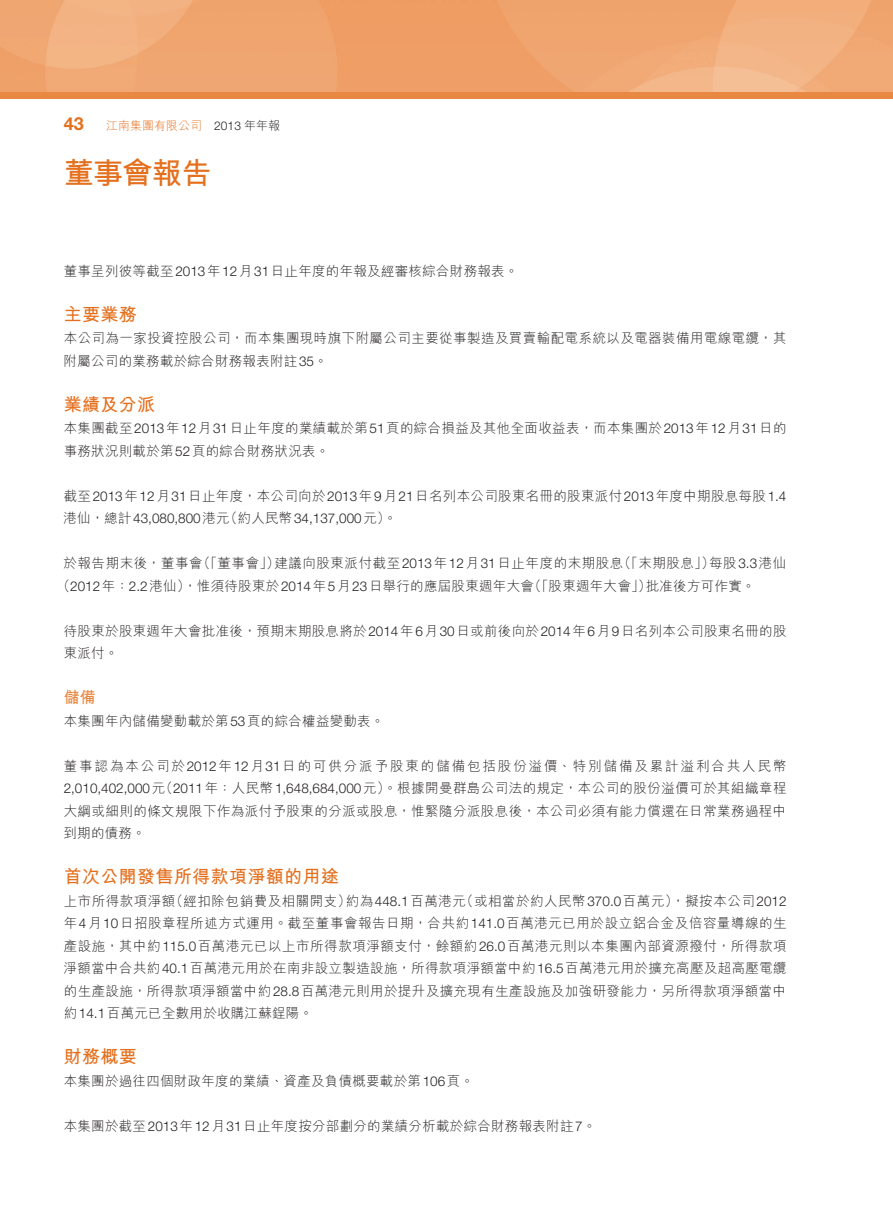
<style>
.page{position:relative;width:893px;height:1212px;background:#fff}
.page>*{position:absolute;margin:0;border:0;box-sizing:border-box;transform-origin:0 0}
.t1{font:700 30px "M Hei HK";letter-spacing:-.02em;color:#e4701e}
.t2{font:700 18px "M Hei HK";letter-spacing:.02em;color:#e4701e}
.t3{font:700 18px "Helvetica Neue LT Std";color:#e4701e}
.t4{font:700 15.75px "M Hei HK";color:#e98842}
.t5{font:300 13.5px/22.5px "M Hei HK";letter-spacing:.025em;color:#231f20}
.t6{font:300 13.5px "Helvetica Neue LT Std";color:#231f20}
.t7{font:300 12px "M Hei HK";color:#e4701e}
.t8{font:300 12px "Helvetica Neue LT Std";color:#231f20}
.s1{font-family:"M Hei HK"}
.s2{font-family:"Helvetica Neue LT Std"}
</style>
<div class="page">
<img style="left:0;top:0;width:893px;height:93px">
<div style="left:0;top:93px;width:893px;height:6px;background:#e98842"></div>
<h2 class="t3" style="left:64px;top:112px;width:22px">43</h2>
<h1 class="t1" style="left:64px;top:151px;width:149px">董事會報告</h1>
<p class="t8" style="left:214px;top:119px;width:67px">2013 <span class="s1">年年報</span></p>
<p class="t7" style="left:106px;top:120px;width:97px">江南集團有限公司</p>
<p class="t5" style="left:64px;top:259px;width:456px">董事呈列彼等截至<span class="s2">2013</span>年<span class="s2">12</span>月<span class="s2">31</span>日止年度的年報及經審核綜合財務報表。</p>
<h2 class="t2" style="left:64px;top:301px;width:75px">主要業務</h2>
<p class="t5" style="left:64px;top:327px;width:724px">本公司為一家投資控股公司，而本集團現時旗下附屬公司主要從事製造及買賣輸配電系統以及電器裝備用電線電纜，其附屬公司的業務載於綜合財務報表附註<span class="s2">35</span>。</p>
<h2 class="t2" style="left:64px;top:391px;width:93px">業績及分派</h2>
<p class="t5" style="left:64px;top:417px;width:724px">本集團截至<span class="s2">2013</span>年<span class="s2">12</span>月<span class="s2">31</span>日止年度的業績載於第<span class="s2">51</span>頁的綜合損益及其他全面收益表，而本集團於<span class="s2">2013</span>年<span class="s2">12</span>月<span class="s2">31</span>日的事務狀況則載於第<span class="s2">52</span>頁的綜合財務狀況表。</p>
<p class="t5" style="left:64px;top:484px;width:724px">截至<span class="s2">2013</span>年<span class="s2">12</span>月<span class="s2">31</span>日止年度，本公司向於<span class="s2">2013</span>年<span class="s2">9</span>月<span class="s2">21</span>日名列本公司股東名冊的股東派付<span class="s2">2013</span>年度中期股息每股<span class="s2">1.4</span></p>
<p class="t6" style="left:224px;top:510px;width:174px"><span class="s1">（約人民幣</span>34,137,000<span class="s1">元。(</span></p>
<p class="t6" style="left:64px;top:510px;width:168px"><span class="s1">港仙，總計</span>43,080,800<span class="s1">港元</span></p>
<p class="t5" style="left:197px;top:552px;width:84px">（「董事會」）</p>
<p class="t5" style="left:274px;top:552px;width:351px">建議向股東派付截至<span class="s2">2013</span>年<span class="s2">12</span>月<span class="s2">31</span>日止年度的末期股息</p>
<p class="t5" style="left:618px;top:552px;width:98px">（「末期股息」）</p>
<p class="t5" style="left:64px;top:552px;width:141px">於報告期末後，董事會</p>
<p class="t5" style="left:709px;top:552px;width:79px">每股<span class="s2">3.3</span>港仙</p>
<p class="t5" style="left:528px;top:574px;width:125px">（「股東週年大會」）</p>
<p class="t5" style="left:57px;top:574px;width:479px">（<span class="s2">2012</span>年：<span class="s2">2.2</span>港仙，）惟須待股東於<span class="s2">2014</span>年<span class="s2">5</span>月<span class="s2">23</span>日舉行的應屆股東週年大會</p>
<p class="t5" style="left:64px;top:619px;width:724px">待股東於股東週年大會批准後，預期末期股息將於<span class="s2">2014</span>年<span class="s2">6</span>月<span class="s2">30</span>日或前後向於<span class="s2">2014</span>年<span class="s2">6</span>月<span class="s2">9</span>日名列本公司股東名冊的股東派付。</p>
<p class="t4" style="left:64px;top:686px;width:33px">儲備</p>
<p class="t5" style="left:64px;top:709px;width:322px">本集團年內儲備變動載於第<span class="s2">53</span>頁的綜合權益變動表。</p>
<p class="t5" style="left:63px;top:754px;width:725px;text-align:justify">董事認為本公司於<span class="s2">2012</span>年<span class="s2">12</span>月<span class="s2">31</span>日的可供分派予股東的儲備包括股份溢價、特別儲備及累計溢利合共人民幣<span class="s2">2,010,402,000</span> （元 <span class="s2">2011</span>年：人民幣<span class="s2">1,648,684,000</span>元）。根據開曼群島公司法的規定，本公司的股份溢價可於其組織章程大綱或細則的條文規限下作為派付予股東的分派或股息，惟緊隨分派股息後，本公司必須有能力償還在日常業務過程中到期的債務。</p>
<h2 class="t2" style="left:64px;top:863px;width:277px">首次公開發售所得款項淨額的用途</h2>
<p class="t5" style="left:460px;top:889px;width:328px">（或相當於約人民幣<span class="s2">370.0</span>百萬元，）擬按本公司<span class="s2">2012</span></p>
<p class="t5" style="left:646px;top:574px;width:111px">批准後方可作實。</p>
<p class="t5" style="left:170px;top:889px;width:183px">（經扣除包銷費及相關開支）</p>
<p class="t5" style="left:64px;top:889px;width:725px">上市所得款項淨額<br>年<span class="s2">4</span>月<span class="s2">10</span>日招股章程所述方式運用。截至董事會報告日期，合共約<span class="s2">141.0</span>百萬港元已用於設立鋁合金及倍容量導線的生產設施，其中約<span class="s2">115.0</span>百萬港元已以上市所得款項淨額支付，餘額約<span class="s2">26.0</span>百萬港元則以本集團內部資源撥付，所得款項淨額當中合共約<span class="s2">40.1</span>百萬港元用於在南非設立製造設施，所得款項淨額當中約<span class="s2">16.5</span>百萬港元用於擴充高壓及超高壓電纜的生產設施，所得款項淨額當中約<span class="s2">28.8</span>百萬港元則用於提升及擴充現有生產設施及加強研發能力，另所得款項淨額當中約<span class="s2">14.1</span>百萬元已全數用於收購江蘇鋥陽。</p>
<h2 class="t2" style="left:64px;top:1043px;width:75px">財務概要</h2>
<p class="t5" style="left:64px;top:1069px;width:412px">本集團於過往四個財政年度的業績、資產及負債概要載於第<span class="s2">106</span>頁。</p>
<p class="t5" style="left:64px;top:1114px;width:534px">本集團於截至<span class="s2">2013</span>年<span class="s2">12</span>月<span class="s2">31</span>日止年度按分部劃分的業績分析載於綜合財務報表附註 。<span class="s2">7</span></p>
<p class="t5" style="left:346px;top:889px;width:122px">約為<span class="s2">448.1</span>百萬港元</p>
</div>
